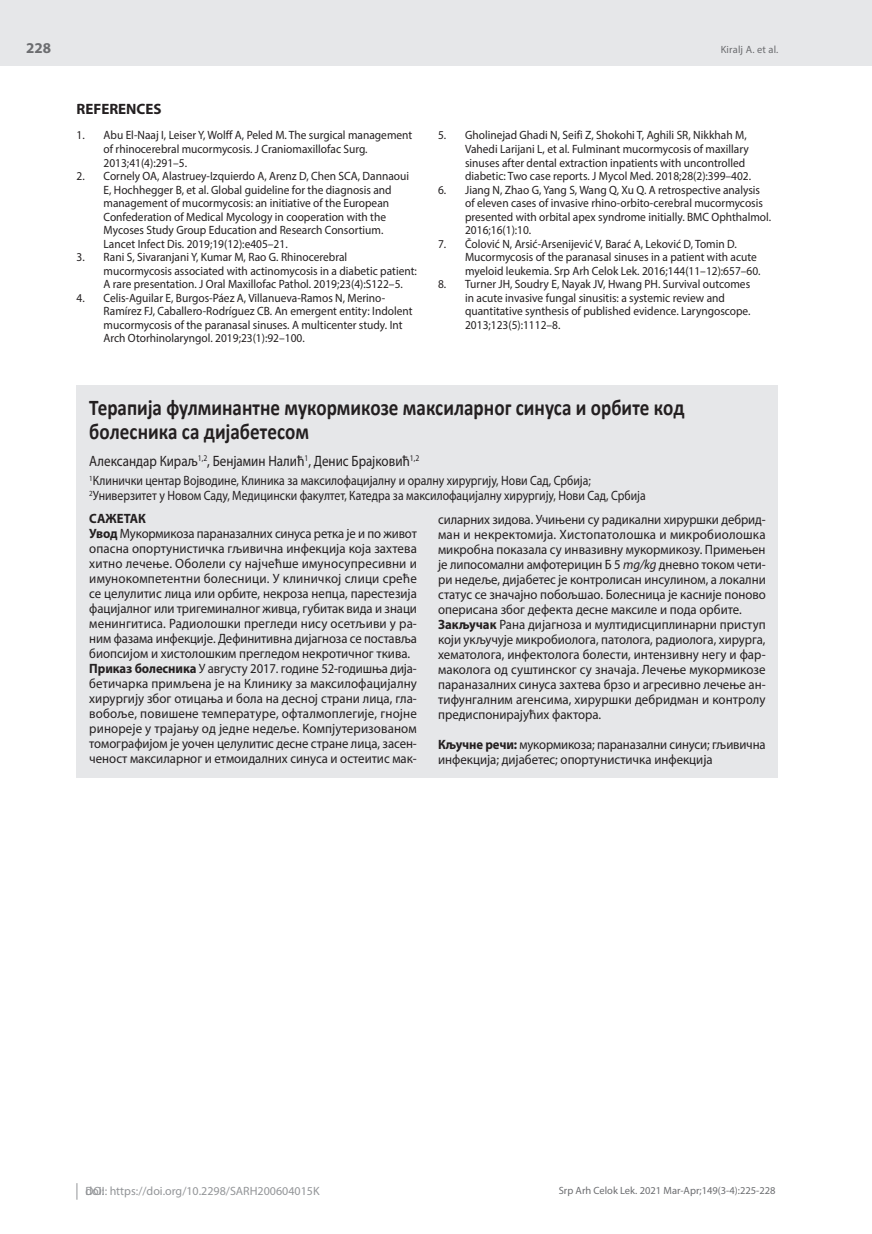
<style>
.page{position:relative;width:872px;height:1234px;background:#fff}
.page>*{position:absolute;margin:0;border:0;box-sizing:border-box;transform-origin:0 0}
.t1{font:700 22.5px/24px "Calibri";color:#231f20;scale:.85 1}
.t2{font:15px "Myriad Pro";color:#231f20;scale:.87 1}
.t3{font:700 15px "Myriad Pro";color:#231f20}
.t4{font:700 15px "Myriad Pro";color:#6c6d70}
.t5{font:13.5px/15px "Myriad Pro";color:#231f20;scale:.94 1}
.t6{font:13.5px/15px "Myriad Pro";color:#231f20;scale:.87 1}
.t7{font:12px/13.5px "Myriad Pro";color:#231f20;scale:.95 1}
.t8{font:12px "Myriad Pro";color:#939598}
.t9{font:10.5px "Myriad Pro";color:#6c6d70}
.s1{font-weight:700}
.s2{font-style:italic}
</style>
<div class="page">
<div style="left:0;top:0;width:872px;height:66px;background:#e6e7e9"></div>
<svg style="left:77px;top:1183px;width:1px;height:16px"></svg>
<div style="left:77px;top:385px;width:701px;height:393px;background:#e6e7e9"></div>
<p class="t4" style="left:26px;top:38px;width:26px">228</p>
<p class="t3" style="left:77px;top:99px;width:87px">REFERENCES</p>
<p class="t7" style="left:104px;top:128px;width:326px;text-indent:-27px">1. Abu El-Naaj I, Leiser Y, Wolff A, Peled M. The surgical management of rhinocerebral mucormycosis. J Craniomaxillofac Surg.<br>2013;41(4):291–5.</p>
<p class="t7" style="left:104px;top:169px;width:323px;text-indent:-27px">2. Cornely OA, Alastruey-Izquierdo A, Arenz D, Chen SCA, Dannaoui E, Hochhegger B, et al. Global guideline for the diagnosis and management of mucormycosis: an initiative of the European Confederation of Medical Mycology in cooperation with the Mycoses Study Group Education and Research Consortium.<br>Lancet Infect Dis. 2019;19(12):e405–21.</p>
<p class="t7" style="left:104px;top:250px;width:331px;text-indent:-27px">3. Rani S, Sivaranjani Y, Kumar M, Rao G. Rhinocerebral mucormycosis associated with actinomycosis in a diabetic patient:<br>A rare presentation. J Oral Maxillofac Pathol. 2019;23(4):S122–5.</p>
<p class="t7" style="left:104px;top:290px;width:327px;text-indent:-27px">4. Celis-Aguilar E, Burgos-Páez A, Villanueva-Ramos N, Merino-Ramírez FJ, Caballero-Rodríguez CB. An emergent entity: Indolent mucormycosis of the paranasal sinuses. A multicenter study. Int Arch Otorhinolaryngol. 2019;23(1):92–100.</p>
<p class="t9" style="left:720px;top:43px;width:59px">Kiralj A. et al.</p>
<p class="t7" style="left:465px;top:128px;width:302px;text-indent:-27px">5. Gholinejad Ghadi N, Seifi Z, Shokohi T, Aghili SR, Nikkhah M, Vahedi Larijani L, et al. Fulminant mucormycosis of maxillary sinuses after dental extraction inpatients with uncontrolled diabetic: Two case reports. J Mycol Med. 2018;28(2):399–402.</p>
<p class="t7" style="left:465px;top:182px;width:323px;text-indent:-27px">6. Jiang N, Zhao G, Yang S, Wang Q, Xu Q. A retrospective analysis of eleven cases of invasive rhino-orbito-cerebral mucormycosis presented with orbital apex syndrome initially. BMC Ophthalmol.<br>2016;16(1):10.</p>
<p class="t7" style="left:465px;top:236px;width:312px;text-indent:-27px">7. Čolović N, Arsić-Arsenijević V, Barać A, Leković D, Tomin D.<br>Mucormycosis of the paranasal sinuses in a patient with acute myeloid leukemia. Srp Arh Celok Lek. 2016;144(11–12):657–60.</p>
<p class="t7" style="left:465px;top:277px;width:302px;text-indent:-27px">8. Turner JH, Soudry E, Nayak JV, Hwang PH. Survival outcomes in acute invasive fungal sinusitis: a systemic review and quantitative synthesis of published evidence. Laryngoscope.<br>2013;123(5):1112–8.</p>
<h1 class="t1" style="left:89px;top:395px;width:702px">Терапија фулминантне мукормикозе максиларног синуса и орбите код болесника са дијабетесом</h1>
<p class="t2" style="left:89px;top:451px;width:381px">Александар Кираљ<sup>1,2</sup>, Бенјамин Налић<sup>1</sup>, Денис Брајковић<sup>1,2</sup></p>
<p class="t6" style="left:89px;top:472px;width:641px"><sup>1</sup>Клинички центар Војводине, Клиника за максилофацијалну и оралну хирургију, Нови Сад, Србија;<br><sup>2</sup>Универзитет у Новом Саду, Медицински факултет, Катедра за максилофацијалну хирургију, Нови Сад, Србија</p>
<p class="t5" style="left:89px;top:510px;width:350px"><span class="s1">САЖЕТАК<br>Увод</span> Мукормикоза параназалних синуса ретка је и по живот опасна опортунистичка гљивична инфекција која захтева хитно лечење. Оболели су најчећше имуносупресивни и имунокомпетентни болесници. У клиничкој слици среће се целулитис лица или орбите, некроза непца, парестезија фацијалног или тригеминалног живца, губитак вида и знаци менингитиса. Радиолошки прегледи нису осетљиви у ра&shy;ним фазама инфекције. Дефинитивна дијагноза се поставља биопсијом и хистолошким прегледом некротичног ткива.<br><span class="s1">Приказ болесника</span> У августу 2017. године 52-годишња дија&shy;бетичарка примљена је на Клинику за максилофацијалну хирургију због отицања и бола на десној страни лица, гла&shy;вобоље, повишене температуре, офталмоплегије, гнојне ринореје у трајању од једне недеље. Компјутеризованом томографијом је уочен целулитис десне стране лица, засен&shy;ченост максиларног и етмоидалних синуса и остеитис мак-</p>
<p class="t5" style="left:438px;top:511px;width:350px">силарних зидова. Учињени су радикални хируршки дебрид&shy;ман и некректомија. Хистопатолошка и микробиолошка микробна показала су инвазивну мукормикозу. Примењен је липосомални амфотерицин Б 5 <span class="s2">mg/kg</span> дневно током чети&shy;ри недеље, дијабетес је контролисан инсулином, а локални статус се значајно побољшао. Болесница је касније поново оперисана због дефекта десне максиле и пода орбите.<br><span class="s1">Закључак</span> Рана дијагноза и мултидисциплинарни приступ који укључује микробиолога, патолога, радиолога, хирурга, хематолога, инфектолога болести, интензивну негу и фар&shy;маколога од суштинског су значаја. Лечење мукормикозе параназалних синуса захтева брзо и агресивно лечење ан&shy;тифунгалним агенсима, хируршки дебридман и контролу предиспонирајућих фактора.</p>
<p class="t5" style="left:438px;top:736px;width:350px"><span class="s1">Кључне речи:</span> мукормикоза; параназални синуси; гљивична инфекција; дијабетес; опортунистичка инфекција</p>
<p class="t8" style="left:86px;top:1183px;width:20px">doi:</p>
<p class="t9" style="left:559px;top:1184px;width:218px">Srp Arh Celok Lek. 2021 Mar-Apr;149(3-4):225-228</p>
<p class="t8" style="left:86px;top:1183px;width:235px">DOI: https://doi.org/10.2298/SARH200604015K</p>
</div>
